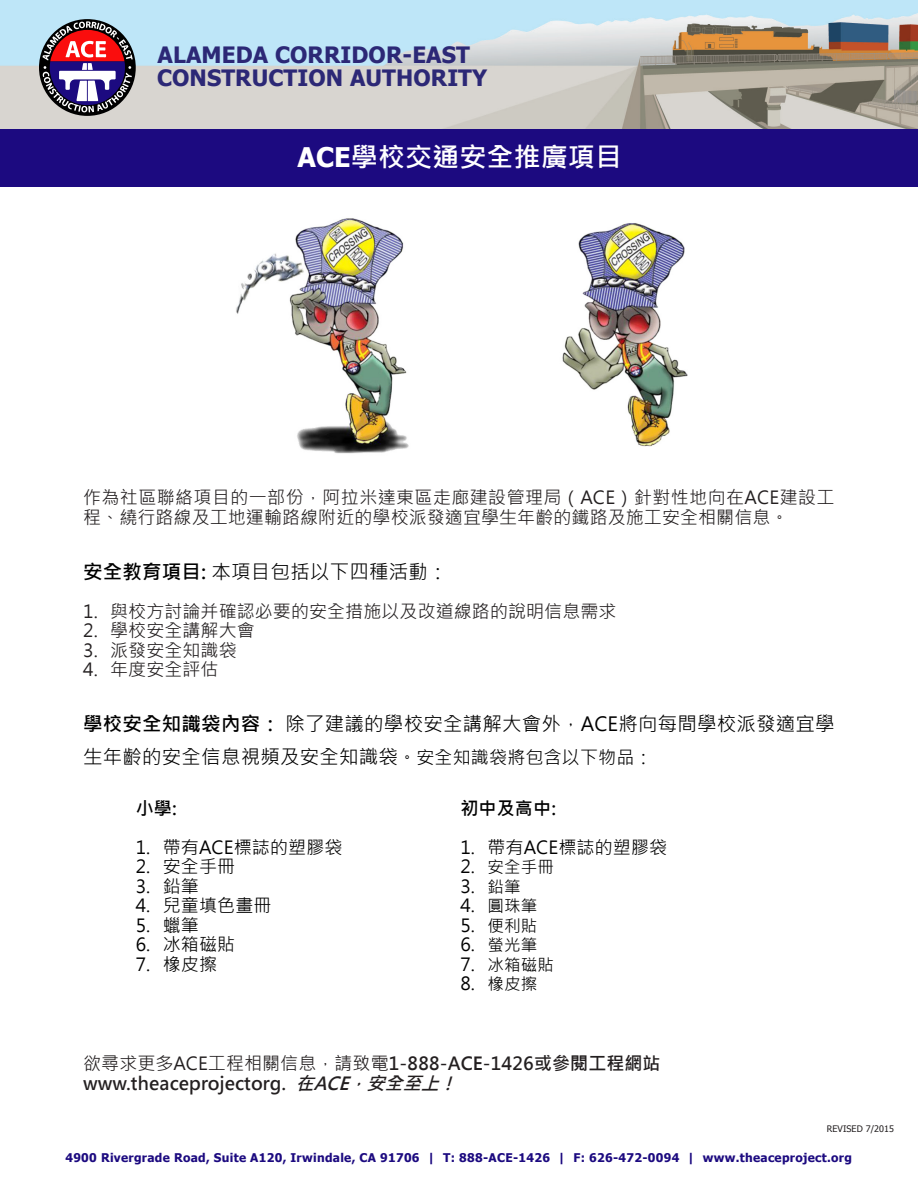
<style>
.page{position:relative;width:918px;height:1188px;background:#fff}
.page>*{position:absolute;margin:0;border:0;box-sizing:border-box;transform-origin:0 0}
.t1{font:700 27px "Microsoft Jheng Hei";letter-spacing:.005em;color:#fff}
.t2{font:700 22.5px/22.5px "Tahoma";letter-spacing:.005em;color:#2c2876}
.t3{font:19.5px/33px "Microsoft Jheng Hei";letter-spacing:.01em;color:#000}
.Body_Copy{font:18px/19.5px "Microsoft Jheng Hei";letter-spacing:.005em;color:#231f20}
.Body_Copy-2{font:700 18px/19.5px "Microsoft Jheng Hei";letter-spacing:.005em;color:#231f20}
.t4{font:18px "Microsoft Jheng Hei";letter-spacing:.01em;color:#000}
.t5{font:700 18px "Microsoft Jheng Hei";letter-spacing:.01em;color:#000}
.t6{font:16.5px "Microsoft Jheng Hei";letter-spacing:.01em;color:#000}
.t7{font:700 12px "Tahoma";letter-spacing:.025em;color:#1c0a80}
.t8{font:9px "Tahoma";letter-spacing:.01em;color:#231f20}
.s1{font-family:"Tahoma"}
.s2{font-weight:700}
.s3{font-size:18px}
.s4{font-size:16.5px}
.s5{font-weight:400}
.s6{font-style:italic}
</style>
<div class="page">
<img style="left:0;top:0;width:918px;height:129px">
<div style="left:0;top:129px;width:918px;height:57px;background:#1c0a80"></div>
<svg style="left:42px;top:21px;width:91px;height:92px"></svg>
<img style="left:236px;top:218px;width:452px;height:236px">
<p class="t2" style="left:157px;top:43px;width:332px">ALAMEDA CORRIDOR-EAST<br>CONSTRUCTION AUTHORITY</p>
<h1 class="t1" style="left:297px;top:140px;width:326px"><span class="s1">ACE</span>學校交通安全推廣項目</h1>
<p class="Body_Copy" style="left:83px;top:488px;width:753px">作為社區聯絡項目的一部份，阿拉米達東區走廊建設管理局（ACE）針對性地向在ACE建設工程、繞行路線及工地運輸路線附近的學校派發適宜學生年齡的鐵路及施工安全相關信息。</p>
<p class="t3" style="left:83px;top:555px;width:366px"><span class="s2">安全教育項目:</span> 本項目包括以下四種活動：</p>
<p class="Body_Copy" style="left:83px;top:601px;width:535px">1. 與校方討論并確認必要的安全措施以及改道線路的說明信息需求</p>
<p class="Body_Copy" style="left:83px;top:621px;width:173px">2. 學校安全講解大會</p>
<p class="Body_Copy" style="left:83px;top:640px;width:155px">3. 派發安全知識袋</p>
<p class="Body_Copy" style="left:83px;top:660px;width:137px">4. 年度安全評估</p>
<p class="t3" style="left:83px;top:707px;width:753px"><span class="s2">學校安全知識袋內容：</span> 除了建議的學校安全講解大會外，ACE將向每間學校派發適宜學生年齡的安全信息視頻及安全知識袋<span class="s3">。安全知識袋將包含以下物品：</span></p>
<p class="t5" style="left:136px;top:797px;width:42px">小學:</p>
<p class="t4" style="left:136px;top:836px;width:208px">1. 帶有ACE標誌的塑膠袋</p>
<p class="t4" style="left:136px;top:855px;width:101px">2. 安全手冊</p>
<p class="t4" style="left:136px;top:875px;width:65px">3. 鉛筆</p>
<p class="t4" style="left:136px;top:894px;width:137px">4. 兒童填色畫冊</p>
<p class="t4" style="left:136px;top:914px;width:65px">5. 蠟筆</p>
<p class="t4" style="left:136px;top:933px;width:101px">6. 冰箱磁貼</p>
<p class="t4" style="left:136px;top:953px;width:83px">7. 橡皮擦</p>
<p class="t5" style="left:460px;top:797px;width:97px">初中及高中:</p>
<p class="t4" style="left:460px;top:836px;width:208px">1. 帶有ACE標誌的塑膠袋</p>
<p class="t6" style="left:460px;top:857px;width:95px"><span class="s3">2.</span> 安全手冊</p>
<p class="t4" style="left:460px;top:875px;width:62px">3. <span class="s4">鉛筆</span></p>
<p class="t6" style="left:460px;top:896px;width:78px"><span class="s3">4.</span> 圓珠筆</p>
<p class="t6" style="left:460px;top:915px;width:78px"><span class="s3">5.</span> 便利貼</p>
<p class="t6" style="left:460px;top:935px;width:78px"><span class="s3">6.</span> 螢光筆</p>
<p class="t6" style="left:460px;top:954px;width:95px"><span class="s3">7.</span> 冰箱磁貼</p>
<p class="t6" style="left:460px;top:974px;width:78px"><span class="s3">8.</span> 橡皮擦</p>
<p class="Body_Copy-2" style="left:83px;top:1054px;width:579px"><span class="s5">欲尋求更多ACE工程相關信息，請致電</span>1-888-ACE-1426或參閱工程網站www.theaceprojectorg. <span class="s6">在ACE，安全至上！</span></p>
<p class="t8" style="left:827px;top:1123px;width:69px">REVISED 7/2015</p>
<p class="t7" style="left:65px;top:1149px;width:788px">4900 Rivergrade Road, Suite A120, Irwindale, CA 91706 | T: 888-ACE-1426 | F: 626-472-0094 | www.theaceproject.org</p>
</div>
